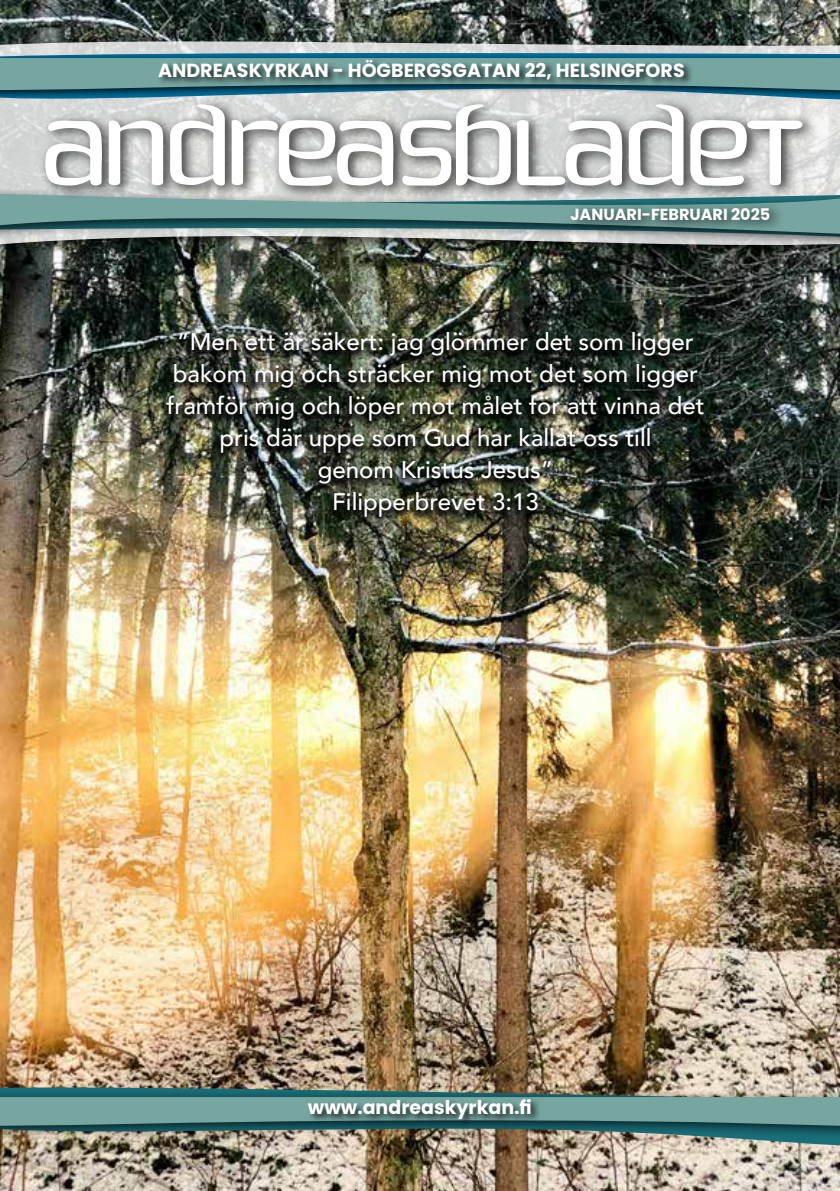
<style>
.page{position:relative;width:840px;height:1191px;background:#fff}
.page>*{position:absolute;margin:0;border:0;box-sizing:border-box;transform-origin:0 0}
.t1{font:500 24px/32px "Avenir";color:#fff;text-align:center}
.t2{font:700 22px "Myriad Pro";color:#fff}
.t3{font:700 19px "Poppins";color:#fff}
.t4{font:700 16px "Poppins";color:#fff}
</style>
<div class="page">
<img style="left:0;top:0;width:839px;height:1191px">
<img style="left:159px;top:331px;width:548px;height:196px">
<img style="left:0;top:28px;width:839px;height:259px">
<svg style="left:0;top:40px;width:839px;height:68px;background:#a2aeb0"></svg>
<svg style="left:0;top:163px;width:839px;height:109px;background:#60746f"></svg>
<div style="left:565px;top:201px;width:218px;height:33px;background:#000;opacity:.75"></div>
<div style="left:39px;top:97px;width:778px;height:102px;background:#000;opacity:.75"></div>
<svg style="left:45px;top:104px;width:757px;height:82px"></svg>
<div style="left:0;top:55px;width:839px;height:46px;background:#000;opacity:.75"></div>
<svg style="left:0;top:58px;width:839px;height:37px;background:#69979a"></svg>
<img style="left:0;top:1084px;width:839px;height:71px">
<div style="left:0;top:1089px;width:839px;height:51px;background:#000;opacity:.75"></div>
<svg style="left:0;top:1097px;width:839px;height:33px;background:#61908d"></svg>
<div style="left:306px;top:1097px;width:234px;height:32px;background:#000;opacity:.75"></div>
<div style="left:157px;top:58px;width:536px;height:31px;background:#000;opacity:.75"></div>
<p class="t3" style="left:158px;top:59px;width:527px">ANDREASKYRKAN - HÖGBERGSGATAN 22, HELSINGFORS</p>
<p class="t2" style="left:596px;top:197px;width:172px">SEPTEMBER 2023</p>
<p class="t4" style="left:570px;top:205px;width:201px">JANUARI-FEBRUARI 2025</p>
<p class="t1" style="left:166px;top:324px;width:539px">”Men ett är säkert: jag glömmer det som ligger bakom mig och sträcker mig mot det som ligger framför mig och löper mot målet för att vinna det pris där uppe som Gud har kallat oss till<br>genom Kristus Jesus”<br>Filipperbrevet 3:13</p>
<p class="t3" style="left:308px;top:1096px;width:225px">www.andreaskyrkan.fi</p>
</div>
